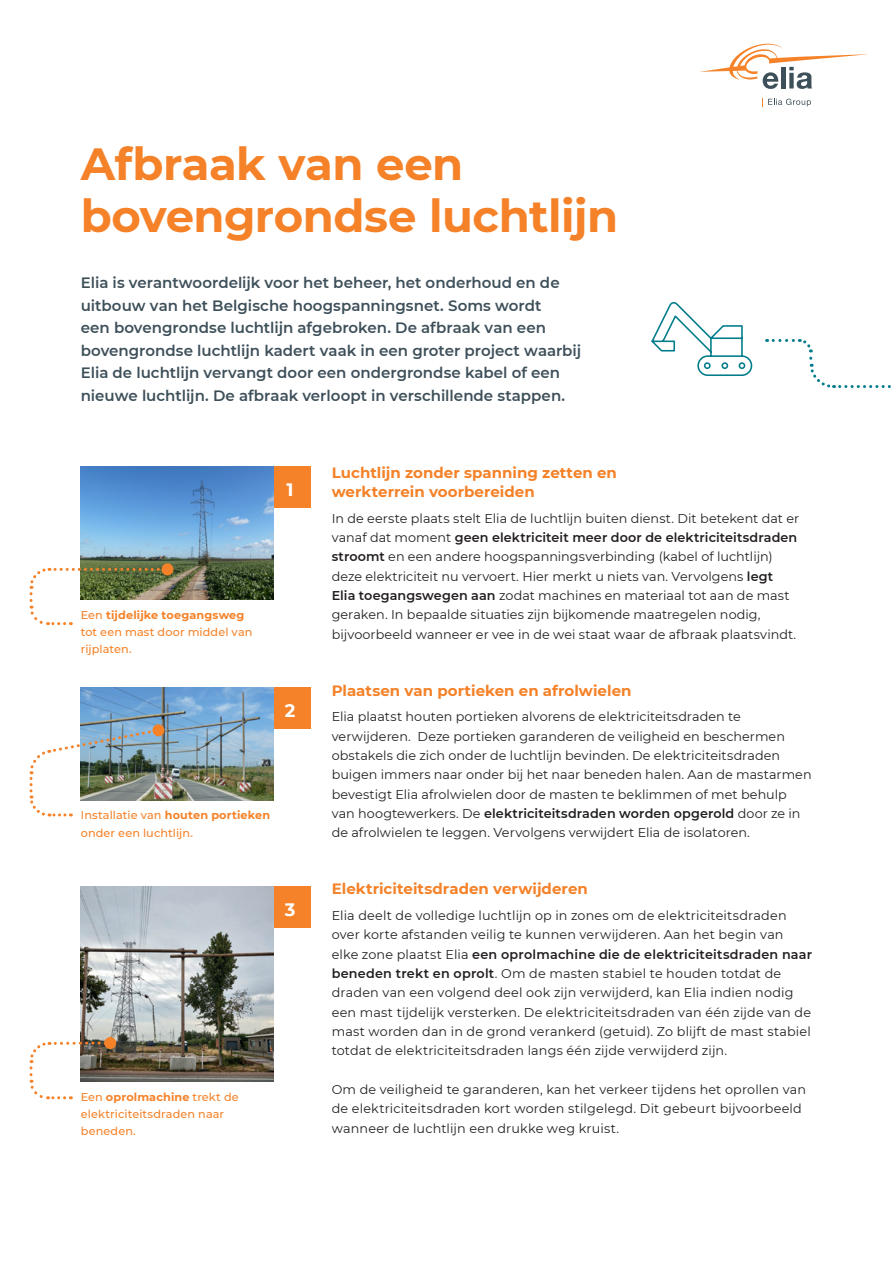
<style>
.page{position:relative;width:893px;height:1263px;background:#fff}
.page>*{position:absolute;margin:0;border:0;box-sizing:border-box;transform-origin:0 0}
.t1{font:700 45px/52.5px "Montserrat";letter-spacing:-.015em;color:#f58229}
.t2{font:700 18px "Montserrat";color:#fff}
.inleiding{font:600 15px/22.5px "Montserrat";color:#3d4f59}
.t3{font:700 15px/18.8px "Montserrat";color:#f58229}
.broodtekst{font:12.75px/19.4px "Montserrat";letter-spacing:.005em;color:#231f20}
.onderschrift{font:500 11.25px/17.1px "Montserrat";letter-spacing:.01em;color:#f58229}
.s1{font-weight:700}
.s2{font-weight:600}
</style>
<div class="page">
<svg style="left:768px;top:98px;width:43px;height:9px"></svg>
<svg style="left:700px;top:44px;width:168px;height:45px"></svg>
<div style="left:270px;top:887px;width:40px;height:41px;background:#f58229"></div>
<div style="left:270px;top:688px;width:40px;height:41px;background:#f58229"></div>
<div style="left:270px;top:467px;width:40px;height:41px;background:#f58229"></div>
<img style="left:81px;top:467px;width:193px;height:133px">
<img style="left:81px;top:688px;width:193px;height:112px">
<img style="left:81px;top:887px;width:193px;height:194px">
<svg style="left:767px;top:339px;width:46px;height:13px"></svg>
<svg style="left:809px;top:358px;width:25px;height:30px"></svg>
<svg style="left:840px;top:385px;width:51px;height:3px"></svg>
<svg style="left:651px;top:302px;width:102px;height:74px"></svg>
<svg style="left:29px;top:606px;width:42px;height:20px"></svg>
<svg style="left:29px;top:566px;width:139px;height:34px"></svg>
<div style="left:161px;top:563px;width:12px;height:12px;background:#f58229;border-radius:50%"></div>
<svg style="left:29px;top:1040px;width:82px;height:60px"></svg>
<div style="left:104px;top:1037px;width:12px;height:12px;background:#f58229;border-radius:50%"></div>
<img style="left:29px;top:727px;width:130px;height:90px">
<div style="left:152px;top:724px;width:12px;height:12px;background:#f58229;border-radius:50%"></div>
<p class="t1" style="left:81px;top:135px;width:539px">Afbraak van een bovengrondse luchtlijn</p>
<p class="inleiding" style="left:81px;top:271px;width:502px">Elia is verantwoordelijk voor het beheer, het onderhoud en de uitbouw van het Belgische hoogspanningsnet. Soms wordt<br>een bovengrondse luchtlijn afgebroken. De afbraak van een bovengrondse luchtlijn kadert vaak in een groter project waarbij Elia de luchtlijn vervangt door een ondergrondse kabel of een nieuwe luchtlijn. De afbraak verloopt in verschillende stappen.</p>
<p class="t2" style="left:287px;top:477px;width:9px">1</p>
<p class="onderschrift" style="left:81px;top:606px;width:173px">Een <span class="s1">tijdelijke toegangsweg </span>tot een mast door middel van rijplaten.</p>
<p class="t2" style="left:285px;top:698px;width:12px">2</p>
<p class="onderschrift" style="left:81px;top:806px;width:191px">Installatie van <span class="s1">houten portieken </span>onder een luchtlijn.</p>
<p class="t2" style="left:285px;top:897px;width:12px">3</p>
<p class="onderschrift" style="left:81px;top:1087px;width:159px">Een <span class="s1">oprolmachine</span> trekt de elektriciteitsdraden naar beneden.</p>
<p class="t3" style="left:332px;top:463px;width:287px">Luchtlijn zonder spanning zetten en werkterrein voorbereiden</p>
<p class="broodtekst" style="left:332px;top:508px;width:469px">In de eerste plaats stelt Elia de luchtlijn buiten dienst. Dit betekent dat er vanaf dat moment <span class="s2">geen elektriciteit meer door de elektriciteitsdraden stroomt</span> en een andere hoogspanningsverbinding (kabel of luchtlijn) deze elektriciteit nu vervoert. Hier merkt u niets van. Vervolgens <span class="s2">legt Elia toegangswegen aan</span> zodat machines en materiaal tot aan de mast geraken. In bepaalde situaties zijn bijkomende maatregelen nodig, bijvoorbeeld wanneer er vee in de wei staat waar de afbraak plaatsvindt.</p>
<p class="t3" style="left:332px;top:680px;width:301px">Plaatsen van portieken en afrolwielen</p>
<p class="broodtekst" style="left:332px;top:706px;width:481px">Elia plaatst houten portieken alvorens de elektriciteitsdraden te verwijderen. Deze portieken garanderen de veiligheid en beschermen obstakels die zich onder de luchtlijn bevinden. De elektriciteitsdraden buigen immers naar onder bij het naar beneden halen. Aan de mastarmen bevestigt Elia afrolwielen door de masten te beklimmen of met behulp van hoogtewerkers. De <span class="s2">elektriciteitsdraden worden opgerold</span> door ze in de afrolwielen te leggen. Vervolgens verwijdert Elia de isolatoren.</p>
<p class="t3" style="left:332px;top:879px;width:258px">Elektriciteitsdraden verwijderen</p>
<p class="broodtekst" style="left:332px;top:905px;width:482px">Elia deelt de volledige luchtlijn op in zones om de elektriciteitsdraden over korte afstanden veilig te kunnen verwijderen. Aan het begin van elke zone plaatst Elia <span class="s2">een oprolmachine die de elektriciteitsdraden naar beneden trekt en oprolt</span>. Om de masten stabiel te houden totdat de draden van een volgend deel ook zijn verwijderd, kan Elia indien nodig een mast tijdelijk versterken. De elektriciteitsdraden van één zijde van de mast worden dan in de grond verankerd (getuid). Zo blijft de mast stabiel totdat de elektriciteitsdraden langs één zijde verwijderd zijn.</p>
<p class="broodtekst" style="left:332px;top:1079px;width:476px">Om de veiligheid te garanderen, kan het verkeer tijdens het oprollen van de elektriciteitsdraden kort worden stilgelegd. Dit gebeurt bijvoorbeeld wanneer de luchtlijn een drukke weg kruist.</p>
</div>
